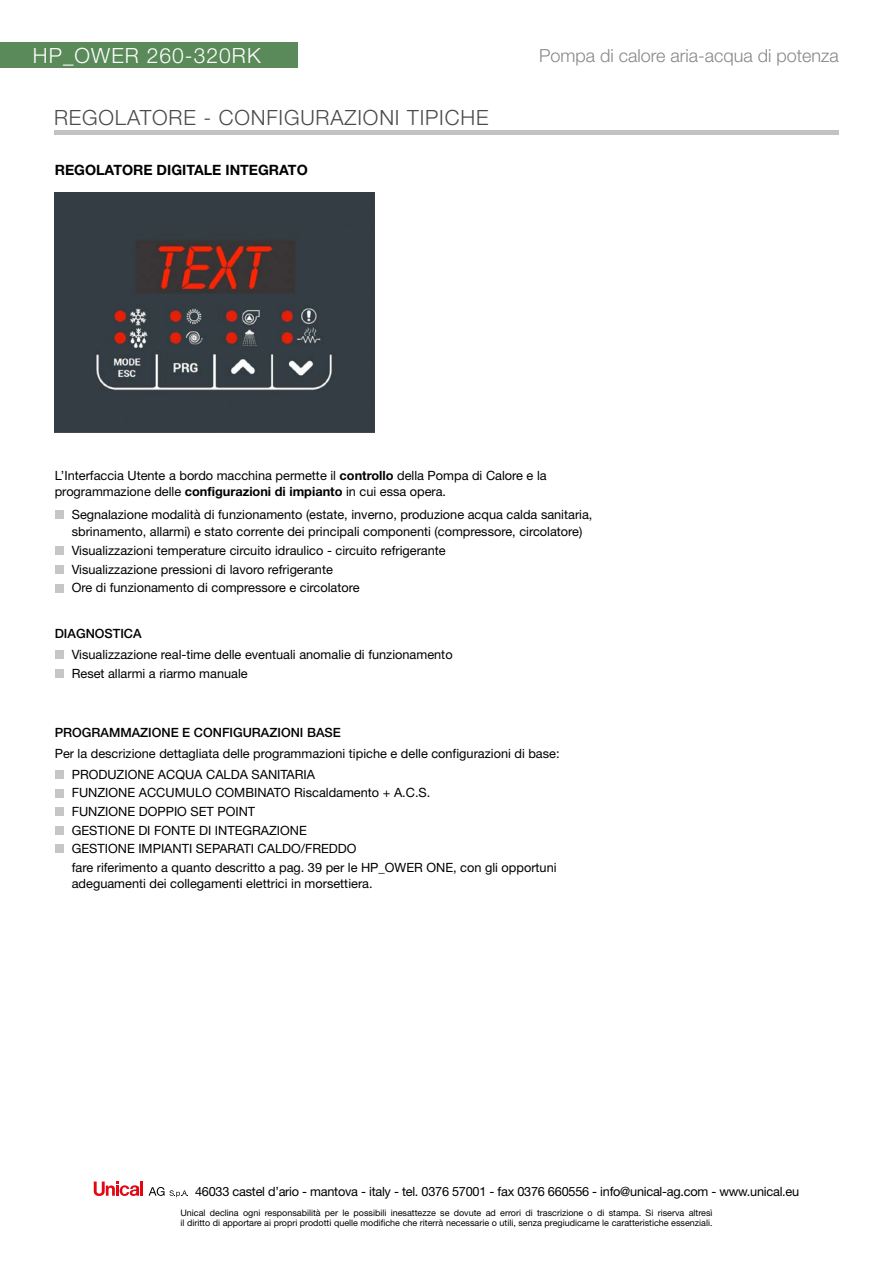
<style>
.page{position:relative;width:893px;height:1263px;background:#fff}
.page>*{position:absolute;margin:0;border:0;box-sizing:border-box;transform-origin:0 0}
.t1{font:300 21px "Helvetica Neue";letter-spacing:.04em;color:#4a4a49}
.t2{font:300 21px "Helvetica Neue";letter-spacing:.05em;color:#fff}
.t3{font:300 18px "Helvetica Neue";color:#878787}
.t4{font:700 14.25px "Helvetica Neue";color:#000}
.t5{font:12.75px/18.6px "Helvetica Neue";color:#000}
.t6{font:12.75px "Helvetica Neue";letter-spacing:-.02em;color:#000}
.t7{font:500 12.75px "Helvetica Neue";color:#000}
.t8{font:9px/9.8px "Helvetica Neue";color:#000}
.s1{font-weight:700}
</style>
<div class="page">
<hr style="left:54px;top:131px;width:785px;height:4px;background:#c2c2c2">
<div style="left:0;top:42px;width:298px;height:26px;background:#5a8a5a"></div>
<div style="left:55px;top:511px;width:8px;height:8px;background:#c6c6c6"></div>
<div style="left:55px;top:546px;width:8px;height:8px;background:#c6c6c6"></div>
<div style="left:55px;top:565px;width:8px;height:8px;background:#c6c6c6"></div>
<div style="left:55px;top:584px;width:8px;height:8px;background:#c6c6c6"></div>
<div style="left:55px;top:650px;width:8px;height:9px;background:#c6c6c6"></div>
<div style="left:55px;top:669px;width:8px;height:9px;background:#c6c6c6"></div>
<div style="left:55px;top:770px;width:8px;height:9px;background:#c6c6c6"></div>
<div style="left:55px;top:789px;width:8px;height:8px;background:#c6c6c6"></div>
<div style="left:55px;top:807px;width:8px;height:9px;background:#c6c6c6"></div>
<div style="left:55px;top:826px;width:8px;height:8px;background:#c6c6c6"></div>
<div style="left:55px;top:845px;width:8px;height:8px;background:#c6c6c6"></div>
<img style="left:55px;top:192px;width:320px;height:240px">
<svg style="left:149px;top:1187px;width:39px;height:10px"></svg>
<svg style="left:94px;top:1181px;width:45px;height:15px"></svg>
<hr style="left:140px;top:1181px;width:3px;height:15px;background:#e30613">
<h1 class="t2" style="left:33px;top:43px;width:229px">HP_OWER 260-320RK</h1>
<h2 class="t3" style="left:539px;top:45px;width:301px">Pompa di calore aria-acqua di potenza</h2>
<h1 class="t1" style="left:54px;top:105px;width:436px">REGOLATORE - CONFIGURAZIONI TIPICHE</h1>
<p class="t4" style="left:55px;top:161px;width:255px">REGOLATORE DIGITALE INTEGRATO</p>
<p class="t5" style="left:55px;top:467px;width:493px;line-height:16.5px">L’Interfaccia Utente a bordo macchina permette il <span class="s1">controllo</span> della Pompa di Calore e la programmazione delle <span class="s1">configurazioni di impianto</span> in cui essa opera.</p>
<p class="t5" style="left:72px;top:506px;width:522px;line-height:16.5px">Segnalazione modalità di funzionamento (estate, inverno, produzione acqua calda sanitaria, sbrinamento, allarmi) e stato corrente dei principali componenti (compressore, circolatore)</p>
<p class="t5" style="left:72px;top:540px;width:375px">Visualizzazioni temperature circuito idraulico - circuito refrigerante<br>Visualizzazione pressioni di lavoro refrigerante<br>Ore di funzionamento di compressore e circolatore</p>
<p class="t7" style="left:55px;top:626px;width:88px">DIAGNOSTICA</p>
<p class="t5" style="left:72px;top:645px;width:382px">Visualizzazione real-time delle eventuali anomalie di funzionamento<br>Reset allarmi a riarmo manuale</p>
<p class="t7" style="left:55px;top:725px;width:288px">PROGRAMMAZIONE E CONFIGURAZIONI BASE</p>
<p class="t5" style="left:72px;top:743px;width:489px;line-height:20.7px;text-indent:-17px">Per la descrizione dettagliata delle programmazioni tipiche e delle configurazioni di base:<br>PRODUZIONE ACQUA CALDA SANITARIA</p>
<p class="t5" style="left:72px;top:783px;width:486px">FUNZIONE ACCUMULO COMBINATO Riscaldamento + A.C.S.<br>FUNZIONE DOPPIO SET POINT<br>GESTIONE DI FONTE DI INTEGRAZIONE<br>GESTIONE IMPIANTI SEPARATI CALDO/FREDDO<br>fare riferimento a quanto descritto a pag. 39 per le HP_OWER ONE, con gli opportuni</p>
<p class="t5" style="left:72px;top:874px;width:302px">adeguamenti dei collegamenti elettrici in morsettiera.</p>
<p class="t6" style="left:195px;top:1183px;width:606px">46033 castel d’ario - mantova - italy - tel. 0376 57001 - fax 0376 660556 - info@unical-ag.com - www.unical.eu</p>
<p class="t8" style="left:180px;top:1208px;width:534px">Unical declina ogni responsabilità per le possibili inesattezze se dovute ad errori di trascrizione o di stampa. Si riserva altresì il diritto di apportare ai propri prodotti quelle modifiche che riterrà necessarie o utili, senza pregiudicarne le caratteristiche essenziali.</p>
</div>
